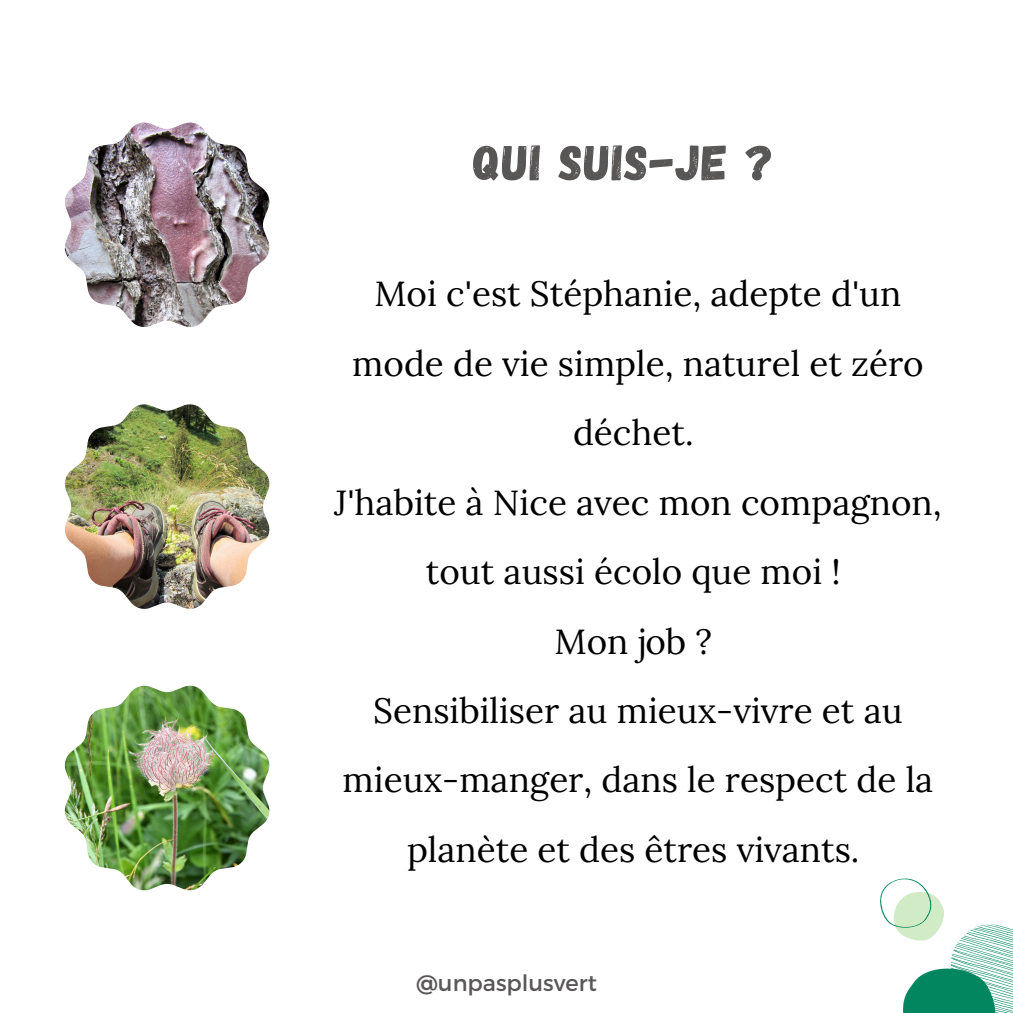
<style>
.page{position:relative;width:1013px;height:1013px;background:#fff}
.page>*{position:absolute;margin:0;border:0;box-sizing:border-box;transform-origin:0 0}
.t1{font:50px "Gagalin";letter-spacing:.03em;color:#595656}
.t2{font:35px/69.4px "Lora";color:#000;text-align:center}
.t3{font:22.5px "Montserrat";color:#595656}
</style>
<div class="page">
<svg style="left:880px;top:878px;width:132px;height:134px"></svg>
<img style="left:65px;top:685px;width:204px;height:205px">
<img style="left:65px;top:404px;width:204px;height:205px">
<img style="left:65px;top:122px;width:204px;height:205px">
<p class="t1" style="left:473px;top:130px;width:302px">QUI SUIS-JE ?</p>
<p class="t2" style="left:334px;top:259px;width:609px">Moi c'est Stéphanie, adepte d'un mode de vie simple, naturel et zéro déchet.<br>J'habite à Nice avec mon compagnon, tout aussi écolo que moi !<br>Mon job ?<br>Sensibiliser au mieux-vivre et au mieux-manger, dans le respect de la planète et des êtres vivants.</p>
<p class="t3" style="left:416px;top:968px;width:182px">@unpasplusvert</p>
</div>
